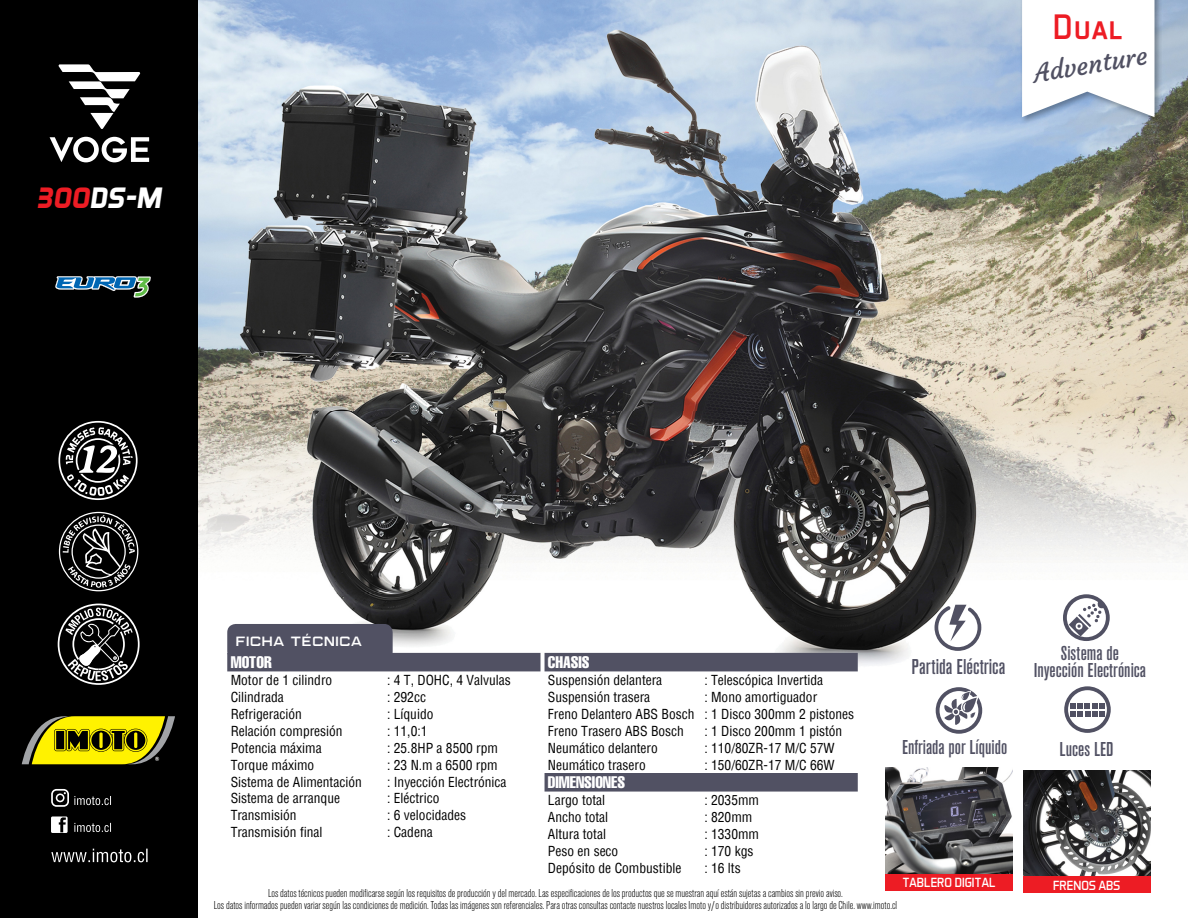
<style>
.page{position:relative;width:1188px;height:918px;background:#fff}
.page>*{position:absolute;margin:0;border:0;box-sizing:border-box;transform-origin:0 0}
.t1{font:36px "Aero Matics Display";color:#ed1c24}
.t2{font:italic 700 30px "Aero Matics";color:#fff}
.t3{font:25.5px "Courgette";color:#515163}
.t4{font:500 condensed 22.5px "Accius TOT";color:#515163}
.t5{font:500 condensed 21px/17.2px "Accius TOT";color:#515163;text-align:center}
.t6{font:extra-condensed 16.5px "Helvetica";color:#fff}
.t7{font:condensed 13.5px/17px "Helvetica";color:#000}
.t8{font:13.5px "Aero Matics Display";color:#fff}
.t9{font:13.5px "Marsek Demi";color:#fff}
.t10{font:300 condensed 12px/12px "Accius TOT";color:#000;text-align:center}
.s1{color:#ed1c24}
</style>
<div class="page">
<img style="left:197px;top:0;width:824px;height:51px">
<img style="left:1141px;top:0;width:47px;height:412px">
<img style="left:197px;top:51px;width:24px;height:361px">
<img style="left:995px;top:51px;width:49px;height:361px">
<img style="left:1044px;top:124px;width:97px;height:288px">
<svg style="left:197px;top:412px;width:24px;height:181px"></svg>
<img style="left:221px;top:9px;width:774px;height:657px">
<div style="left:227px;top:624px;width:166px;height:36px;background:#515163;border-radius:9px"></div>
<svg style="left:227px;top:653px;width:631px;height:139px"></svg>
<img style="left:885px;top:768px;width:128px;height:106px">
<div style="left:885px;top:874px;width:128px;height:17px;background:#ed1c24"></div>
<img style="left:1023px;top:770px;width:128px;height:107px">
<div style="left:1023px;top:877px;width:128px;height:16px;background:#ed1c24"></div>
<svg style="left:935px;top:605px;width:46px;height:46px"></svg>
<svg style="left:936px;top:687px;width:46px;height:47px"></svg>
<svg style="left:1064px;top:686px;width:47px;height:47px"></svg>
<svg style="left:995px;top:412px;width:193px;height:229px"></svg>
<div style="left:0;top:0;width:197px;height:918px;background:#000"></div>
<svg style="left:59px;top:512px;width:79px;height:79px"></svg>
<svg style="left:58px;top:604px;width:82px;height:81px"></svg>
<svg style="left:22px;top:716px;width:153px;height:48px"></svg>
<svg style="left:51px;top:816px;width:17px;height:17px"></svg>
<svg style="left:74px;top:823px;width:37px;height:9px"></svg>
<svg style="left:51px;top:849px;width:97px;height:13px"></svg>
<svg style="left:51px;top:789px;width:60px;height:18px"></svg>
<img style="left:1021px;top:0;width:141px;height:124px">
<svg style="left:1022px;top:0;width:133px;height:117px"></svg>
<svg style="left:58px;top:421px;width:80px;height:79px"></svg>
<svg style="left:58px;top:64px;width:83px;height:65px"></svg>
<svg style="left:50px;top:137px;width:99px;height:25px"></svg>
<svg style="left:55px;top:276px;width:96px;height:22px"></svg>
<h2 class="t2" style="left:37px;top:180px;width:126px"><span class="s1">3OO</span>DS-M</h2>
<h1 class="t1" style="left:1053px;top:5px;width:71px">Dual</h1>
<h3 class="t3" style="left:1031px;top:58px;width:116px;rotate:-9deg">Adventure</h3>
<p class="t9" style="left:235px;top:636px;width:128px">FICHA TÉCNICA</p>
<p class="t6" style="left:231px;top:656px;width:43px">MOTOR</p>
<p class="t7" style="left:231px;top:671px;width:103px">Motor de 1 cilindro</p>
<p class="t7" style="left:387px;top:671px;width:125px">: 4 T, DOHC, 4 Valvulas</p>
<p class="t7" style="left:231px;top:688px;width:55px">Cilindrada</p>
<p class="t7" style="left:387px;top:688px;width:40px">: 292cc</p>
<p class="t7" style="left:231px;top:705px;width:73px">Refrigeración</p>
<p class="t7" style="left:387px;top:705px;width:48px">: Líquido</p>
<p class="t7" style="left:231px;top:722px;width:114px">Relación compresión</p>
<p class="t7" style="left:387px;top:722px;width:42px">: 11,0:1</p>
<p class="t7" style="left:231px;top:739px;width:93px">Potencia máxima</p>
<p class="t7" style="left:387px;top:739px;width:112px">: 25.8HP a 8500 rpm</p>
<p class="t7" style="left:231px;top:756px;width:85px">Torque máximo</p>
<p class="t7" style="left:387px;top:756px;width:112px">: 23 N.m a 6500 rpm</p>
<p class="t7" style="left:231px;top:773px;width:133px">Sistema de Alimentación</p>
<p class="t7" style="left:387px;top:773px;width:121px">: Inyección Electrónica</p>
<p class="t7" style="left:231px;top:790px;width:111px">Sistema de arranque</p>
<p class="t7" style="left:387px;top:790px;width:54px">: Eléctrico</p>
<p class="t7" style="left:231px;top:807px;width:67px">Transmisión</p>
<p class="t7" style="left:387px;top:807px;width:81px">: 6 velocidades</p>
<p class="t7" style="left:231px;top:824px;width:93px">Transmisión final</p>
<p class="t7" style="left:387px;top:824px;width:47px">: Cadena</p>
<h3 class="t5" style="left:1034px;top:644px;width:114px">Sistema de<br>Inyección Electrónica</h3>
<p class="t6" style="left:548px;top:656px;width:43px">CHASIS</p>
<p class="t7" style="left:548px;top:671px;width:116px">Suspensión delantera</p>
<p class="t7" style="left:704px;top:671px;width:120px">: Telescópica Invertida</p>
<p class="t7" style="left:548px;top:688px;width:104px">Suspensión trasera</p>
<h3 class="t4" style="left:912px;top:653px;width:95px">Partida Eléctrica</h3>
<p class="t7" style="left:548px;top:688px;width:308px;text-indent:156px">: Mono amortiguador<br>Freno Delantero ABS Bosch : 1 Disco 300mm 2 pistones<br>Freno Trasero ABS Bosch</p>
<p class="t7" style="left:704px;top:722px;width:139px">: 1 Disco 200mm 1 pistón</p>
<h3 class="t5" style="left:902px;top:739px;width:107px">Enfriada por Líquido</h3>
<h3 class="t5" style="left:1060px;top:740px;width:56px">Luces LED</h3>
<p class="t7" style="left:548px;top:739px;width:111px">Neumático delantero</p>
<p class="t7" style="left:704px;top:739px;width:132px">: 110/80ZR-17 M/C 57W</p>
<p class="t7" style="left:548px;top:756px;width:99px">Neumático trasero</p>
<p class="t7" style="left:704px;top:756px;width:132px">: 150/60ZR-17 M/C 66W</p>
<p class="t6" style="left:548px;top:776px;width:79px">DIMENSIONES</p>
<p class="t7" style="left:548px;top:792px;width:59px">Largo total</p>
<p class="t7" style="left:704px;top:792px;width:56px">: 2035mm</p>
<p class="t7" style="left:548px;top:809px;width:62px">Ancho total</p>
<p class="t7" style="left:704px;top:809px;width:50px">: 820mm</p>
<p class="t7" style="left:548px;top:825px;width:60px">Altura total</p>
<p class="t7" style="left:704px;top:825px;width:56px">: 1330mm</p>
<p class="t7" style="left:548px;top:842px;width:72px">Peso en seco</p>
<p class="t7" style="left:704px;top:842px;width:51px">: 170 kgs</p>
<p class="t7" style="left:548px;top:859px;width:135px">Depósito de Combustible</p>
<p class="t7" style="left:704px;top:859px;width:38px">: 16 lts</p>
<p class="t10" style="left:214px;top:888px;width:685px">Los datos técnicos pueden modificarse según los requisitos de producción y del mercado. Las especificaciones de los productos que se muestran aquí están sujetas a cambios sin previo aviso.<br>Los datos informados pueden variar según las condiciones de medición. Todas las imágenes son referenciales. Para otras consultas contacte nuestros locales Imoto y/o distribuidores autorizados a lo largo de Chile. www.imoto.cl</p>
<p class="t8" style="left:902px;top:875px;width:95px">TABLERO DIGITAL</p>
<p class="t8" style="left:1053px;top:877px;width:69px">FRENOS ABS</p>
</div>
